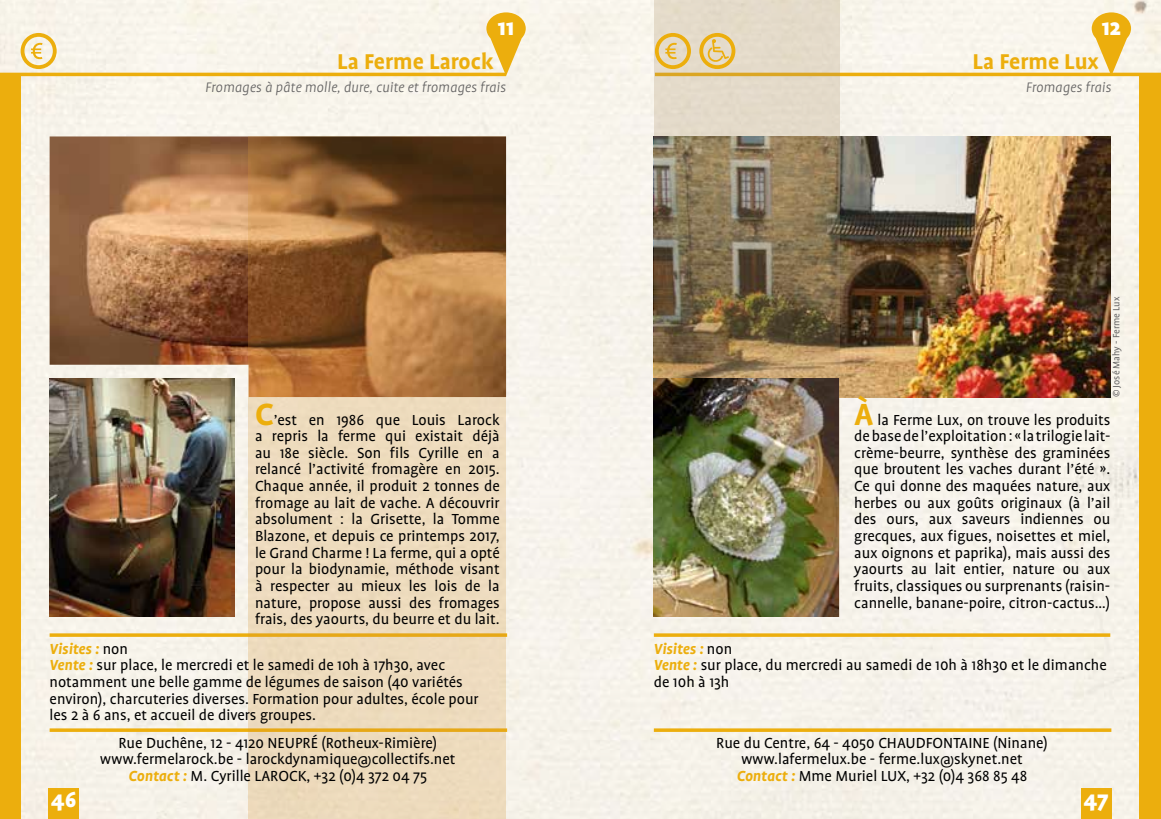
<style>
.page{position:relative;width:1161px;height:819px;background:#f7f3ea}
.page>*{position:absolute;margin:0;border:0;box-sizing:border-box;transform-origin:0 0}
.t1{font:700 24.5px "Profile OT";color:#ecae0d}
.t2{font:900 24.5px "Profile OT";color:#fff}
.t3{font:16.62px/16.6px "Profile OT";color:#000;text-align:center}
.t4{font:italic 300 15.75px "Profile OT";color:#646363}
.t5{font:10.5px "Profile OT";color:#646363}
.s1{font-weight:700;font-size:35px;color:#ecae0d}
.s2{font-weight:700;font-style:italic;color:#ecae0d}
</style>
<div class="page">
<hr style="left:0;top:73px;width:506px;height:3px;background:#ecae0d">
<hr style="left:655px;top:73px;width:506px;height:3px;background:#ecae0d">
<div style="left:1139px;top:74px;width:22px;height:745px;background:#ecae0d"></div>
<div style="left:0;top:74px;width:21px;height:745px;background:#ecae0d"></div>
<hr style="left:50px;top:728px;width:457px;height:3px;background:#ecae0d">
<hr style="left:654px;top:728px;width:457px;height:3px;background:#ecae0d">
<hr style="left:50px;top:633px;width:457px;height:3px;background:#ecae0d">
<hr style="left:654px;top:633px;width:456px;height:3px;background:#ecae0d">
<svg style="left:486px;top:12px;width:40px;height:64px"></svg>
<svg style="left:1092px;top:12px;width:39px;height:61px"></svg>
<div style="left:48px;top:788px;width:31px;height:31px;background:#ecae0d"></div>
<div style="left:1081px;top:788px;width:30px;height:31px;background:#ecae0d"></div>
<img style="left:654px;top:136px;width:456px;height:261px">
<svg style="left:655px;top:0;width:185px;height:616px"></svg>
<img style="left:50px;top:397px;width:185px;height:219px">
<img style="left:50px;top:136px;width:199px;height:261px">
<svg style="left:249px;top:136px;width:257px;height:683px;fill:#ecd9bb"></svg>
<svg style="left:21px;top:33px;width:36px;height:36px"></svg>
<svg style="left:655px;top:33px;width:36px;height:36px"></svg>
<svg style="left:699px;top:33px;width:36px;height:36px"></svg>
<img style="left:654px;top:379px;width:185px;height:237px">
<h1 class="t2" style="left:498px;top:14px;width:18px">11</h1>
<h1 class="t2" style="left:1102px;top:14px;width:21px">12</h1>
<h1 class="t1" style="left:337px;top:48px;width:158px">La Ferme Larock</h1>
<p class="t4" style="left:205px;top:79px;width:302px">Fromages à pâte molle, dure, cuite et fromages frais</p>
<p class="t3" style="left:255px;top:411px;width:246px;text-align:justify"><span class="s1">C</span>’est en 1986 que Louis Larock a repris la ferme qui existait déjà au 18e siècle. Son fils Cyrille en a relancé l’activité fromagère en 2015.<br>Chaque année, il produit 2 tonnes de fromage au lait de vache. A découvrir absolument : la Grisette, la Tomme Blazone, et depuis ce printemps 2017, le Grand Charme ! La ferme, qui a opté pour la biodynamie, méthode visant à respecter au mieux les lois de la nature, propose aussi des fromages frais, des yaourts, du beurre et du lait.</p>
<p class="t3" style="left:50px;top:640px;width:430px;text-align:left"><span class="s2">Visites :</span> non<br><span class="s2">Vente :</span> sur place, le mercredi et le samedi de 10h à 17h30, avec notamment une belle gamme de légumes de saison (40 variétés environ), charcuteries diverses. Formation pour adultes, école pour les 2 à 6 ans, et accueil de divers groupes.</p>
<p class="t3" style="left:100px;top:734px;width:357px">Rue Duchêne, 12 - 4120 NEUPRÉ (Rotheux-Rimière) www.fermelarock.be - larockdynamique@collectifs.net<br><span class="s2">Contact :</span> M. Cyrille LAROCK, +32 (0)4 372 04 75</p>
<h1 class="t1" style="left:972px;top:48px;width:128px">La Ferme Lux</h1>
<p class="t4" style="left:1026px;top:79px;width:87px">Fromages frais</p>
<p class="t5" style="left:1110px;top:397px;width:102px;rotate:-90deg">© José Mahy - Ferme Lux</p>
<p class="t3" style="left:854px;top:411px;width:258px;text-align:justify"><span class="s1">À</span> la Ferme Lux, on trouve les produits de base de l’exploitation : « la trilogie lait&shy;crème-beurre, synthèse des graminées que broutent les vaches durant l’été ».<br>Ce qui donne des maquées nature, aux herbes ou aux goûts originaux (à l’ail des ours, aux saveurs indiennes ou grecques, aux figues, noisettes et miel, aux oignons et paprika), mais aussi des yaourts au lait entier, nature ou aux fruits, classiques ou surprenants (raisin&shy;cannelle, banane-poire, citron-cactus…)</p>
<p class="t3" style="left:654px;top:640px;width:454px;text-align:left"><span class="s2">Visites :</span> non<br><span class="s2">Vente :</span> sur place, du mercredi au samedi de 10h à 18h30 et le dimanche de 10h à 13h</p>
<p class="t3" style="left:716px;top:734px;width:333px">Rue du Centre, 64 - 4050 CHAUDFONTAINE (Ninane) www.lafermelux.be - ferme.lux@skynet.net<br><span class="s2">Contact :</span> Mme Muriel LUX, +32 (0)4 368 85 48</p>
<h1 class="t2" style="left:51px;top:786px;width:27px">46</h1>
<h1 class="t2" style="left:1083px;top:786px;width:27px">47</h1>
</div>
